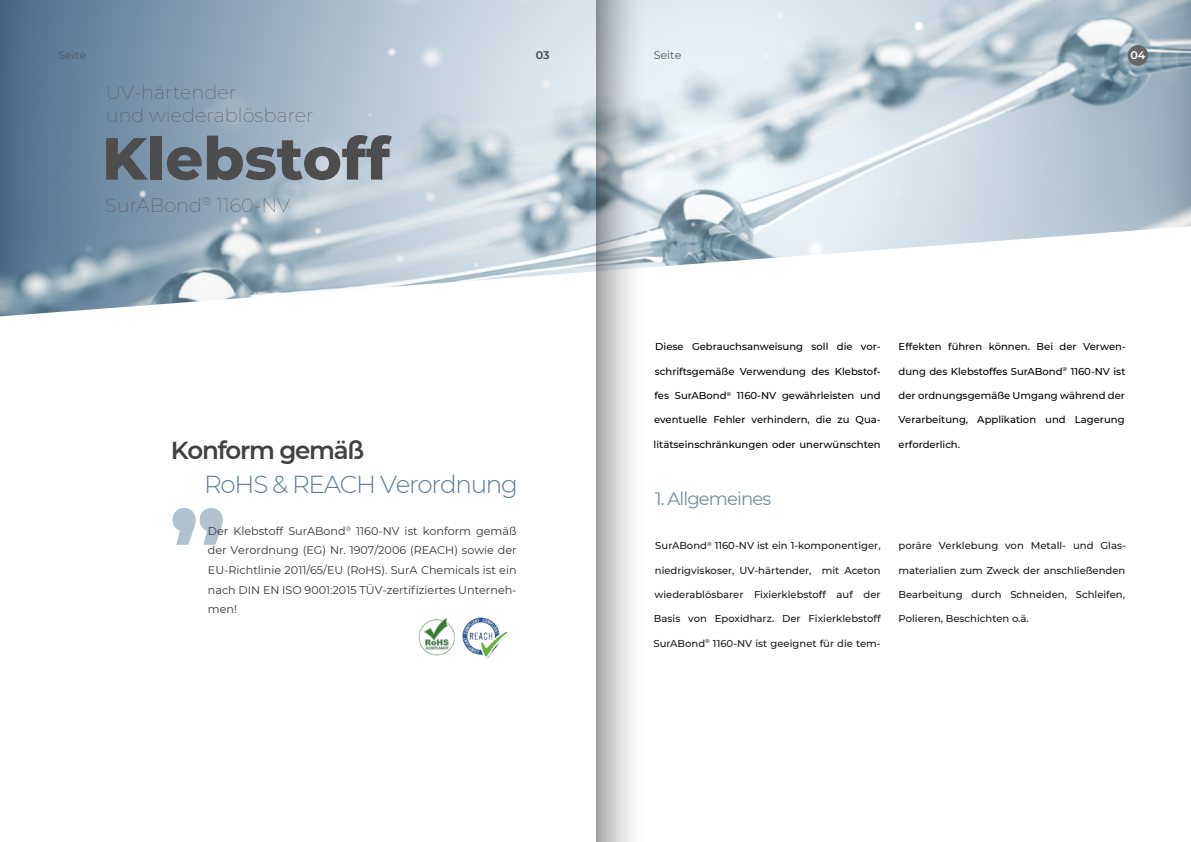
<style>
.page{position:relative;width:1191px;height:842px;background:#fff}
.page>*{position:absolute;margin:0;border:0;box-sizing:border-box;transform-origin:0 0}
.t1{font:800 59.3px "Montserrat";color:#4d4d4d}
.t2{font:300 24.6px "Montserrat";letter-spacing:-.05em;color:#5e7c98}
.t3{font:600 24.6px "Montserrat";letter-spacing:-.05em;color:#414042}
.t4{font:100 19.4px/23.3px "Montserrat";color:#4d4d4d}
.t5{font:18px "Montserrat";letter-spacing:-.05em;color:#708ca5}
.t6{font:11.2px/19.7px "Montserrat";color:#333;text-align:justify}
.t7{font:11.1px "Montserrat";color:#58595b}
.t8{font:600 11.1px "Montserrat";color:#414042}
.t9{font:600 11.1px "Montserrat";color:#fff}
.t10{font:500 10px "Montserrat";color:#000}
</style>
<div class="page">
<svg style="left:172px;top:508px;width:51px;height:37px"></svg>
<img style="left:418px;top:617px;width:91px;height:42px">
<img style="left:0;top:0;width:1191px;height:316px">
<svg style="left:596px;top:0;width:71px;height:842px"></svg>
<div style="left:1127px;top:45px;width:21px;height:21px;background:#666;border-radius:50%"></div>
<p class="t7" style="left:58px;top:47px;width:29px">Seite</p>
<p class="t8" style="left:536px;top:47px;width:15px">03</p>
<p class="t7" style="left:654px;top:48px;width:29px">Seite</p>
<p class="t9" style="left:1130px;top:47px;width:16px">04</p>
<h3 class="t4" style="left:106px;top:80px;width:209px">UV-härtender<br>und wiederablösbarer</h3>
<h1 class="t1" style="left:102px;top:115px;width:289px">Klebstoff</h1>
<h3 class="t4" style="left:105px;top:193px;width:186px">SurABond<sup>®</sup> 1160-NV</h3>
<h2 class="t3" style="left:171px;top:433px;width:195px">Konform gemäß</h2>
<h2 class="t2" style="left:204px;top:467px;width:315px">RoHS &amp; REACH Verordnung</h2>
<p class="t6" style="left:208px;top:520px;width:310px">Der Klebstoff SurABond<sup>®</sup> 1160-NV ist konform gemäß der Verordnung (EG) Nr. 1907/2006 (REACH) sowie der EU-Richtlinie 2011/65/EU (RoHS). SurA Chemicals ist ein nach DIN EN ISO 9001:2015 TÜV-zertifiziertes Unterneh&shy;men!</p>
<p class="t10" style="left:655px;top:340px;width:227px">Diese Gebrauchsanweisung soll die vor-</p>
<p class="t10" style="left:655px;top:364px;width:227px">schriftsgemäße Verwendung des Klebstof-</p>
<p class="t10" style="left:654px;top:388px;width:228px">fes SurABond<sup>®</sup> 1160-NV gewährleisten und</p>
<p class="t10" style="left:654px;top:413px;width:228px">eventuelle Fehler verhindern, die zu Qua-</p>
<p class="t10" style="left:653px;top:437px;width:228px">litätseinschränkungen oder unerwünschten</p>
<h3 class="t5" style="left:655px;top:486px;width:117px">1. Allgemeines</h3>
<p class="t10" style="left:655px;top:539px;width:227px">SurABond<sup>®</sup> 1160-NV ist ein 1-komponentiger,</p>
<p class="t10" style="left:655px;top:563px;width:227px">niedrigviskoser, UV-härtender, mit Aceton</p>
<p class="t10" style="left:654px;top:587px;width:228px">wiederablösbarer Fixierklebstoff auf der</p>
<p class="t10" style="left:654px;top:612px;width:228px">Basis von Epoxidharz. Der Fixierklebstoff</p>
<p class="t10" style="left:653px;top:636px;width:229px">SurABond<sup>®</sup> 1160-NV ist geeignet für die tem-</p>
<p class="t10" style="left:898px;top:340px;width:229px">Effekten führen können. Bei der Verwen-</p>
<p class="t10" style="left:898px;top:364px;width:228px">dung des Klebstoffes SurABond<sup>®</sup> 1160-NV ist</p>
<p class="t10" style="left:898px;top:388px;width:228px">der ordnungsgemäße Umgang während der</p>
<p class="t10" style="left:898px;top:413px;width:227px">Verarbeitung, Applikation und Lagerung</p>
<p class="t10" style="left:898px;top:437px;width:63px">erforderlich.</p>
<p class="t10" style="left:898px;top:539px;width:229px">poräre Verklebung von Metall- und Glas-</p>
<p class="t10" style="left:898px;top:563px;width:228px">materialien zum Zweck der anschließenden</p>
<p class="t10" style="left:898px;top:587px;width:228px">Bearbeitung durch Schneiden, Schleifen,</p>
<p class="t10" style="left:898px;top:612px;width:132px">Polieren, Beschichten o.ä.</p>
</div>
